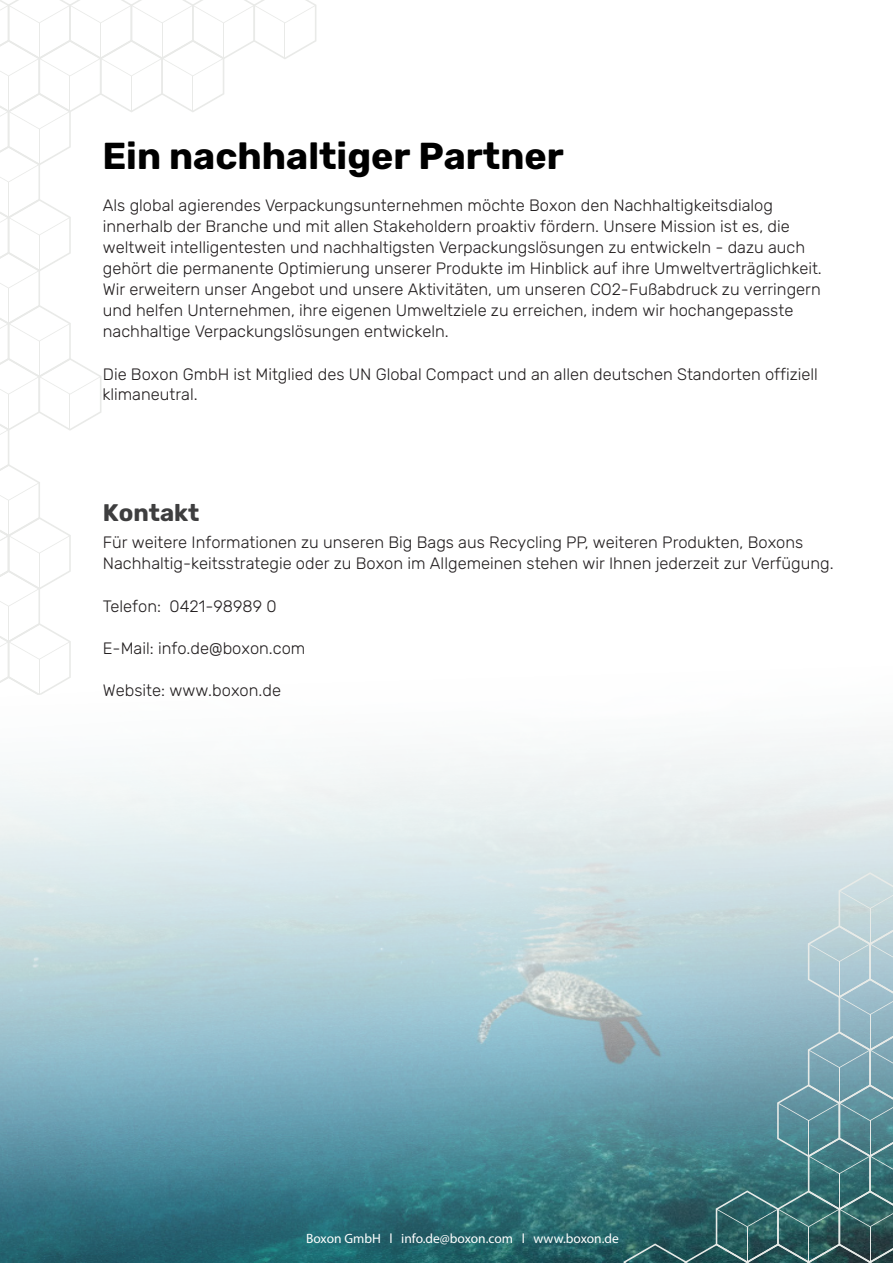
<style>
.page{position:relative;width:893px;height:1263px;background:#fff}
.page>*{position:absolute;margin:0;border:0;box-sizing:border-box;transform-origin:0 0}
.t1{font:700 37.5px "Rubik";color:#000}
.t2{font:700 24px "Rubik";color:#3e3e3f}
.t3{font:300 16.5px/21px "Rubik";color:#231f20}
.t4{font:13.5px "Myriad Pro";color:#fff}
</style>
<div class="page">
<svg style="left:0;top:0;width:316px;height:440px"></svg>
<img style="left:0;top:440px;width:893px;height:823px">
<svg style="left:624px;top:872px;width:269px;height:391px;background:#7ca4ab"></svg>
<p class="t1" style="left:102px;top:135px;width:463px">Ein nachhaltiger Partner</p>
<p class="t3" style="left:103px;top:195px;width:720px">Als global agierendes Verpackungsunternehmen möchte Boxon den Nachhaltigkeitsdialog innerhalb der Branche und mit allen Stakeholdern proaktiv fördern. Unsere Mission ist es, die weltweit intelligentesten und nachhaltigsten Verpackungslösungen zu entwickeln - dazu auch gehört die permanente Optimierung unserer Produkte im Hinblick auf ihre Umweltverträglichkeit.<br>Wir erweitern unser Angebot und unsere Aktivitäten, um unseren CO2-Fußabdruck zu verringern und helfen Unternehmen, ihre eigenen Umweltziele zu erreichen, indem wir hochangepasste nachhaltige Verpackungslösungen entwickeln.</p>
<p class="t3" style="left:102px;top:365px;width:717px;line-height:19.8px">Die Boxon GmbH ist Mitglied des UN Global Compact und an allen deutschen Standorten offiziell klimaneutral.</p>
<p class="t2" style="left:103px;top:499px;width:98px">Kontakt</p>
<p class="t3" style="left:103px;top:532px;width:732px">Für weitere Informationen zu unseren Big Bags aus Recycling PP, weiteren Produkten, Boxons<br>Nachhaltig-keitsstrategie oder zu Boxon im Allgemeinen stehen wir Ihnen jederzeit zur Verfügung.</p>
<p class="t3" style="left:103px;top:596px;width:175px">Telefon: 0421-98989 0</p>
<p class="t3" style="left:103px;top:638px;width:204px">E-Mail: info.de@boxon.com</p>
<p class="t3" style="left:103px;top:680px;width:180px">Website: www.boxon.de</p>
<p class="t4" style="left:297px;top:1230px;width:239px">Boxon GmbH l info.de@boxon.com l w</p>
<p class="t4" style="left:554px;top:1230px;width:92px">.boxonbulk.com</p>
<p class="t4" style="left:306px;top:1230px;width:314px">Boxon GmbH l info.de@boxon.com l www.boxon.de</p>
</div>
